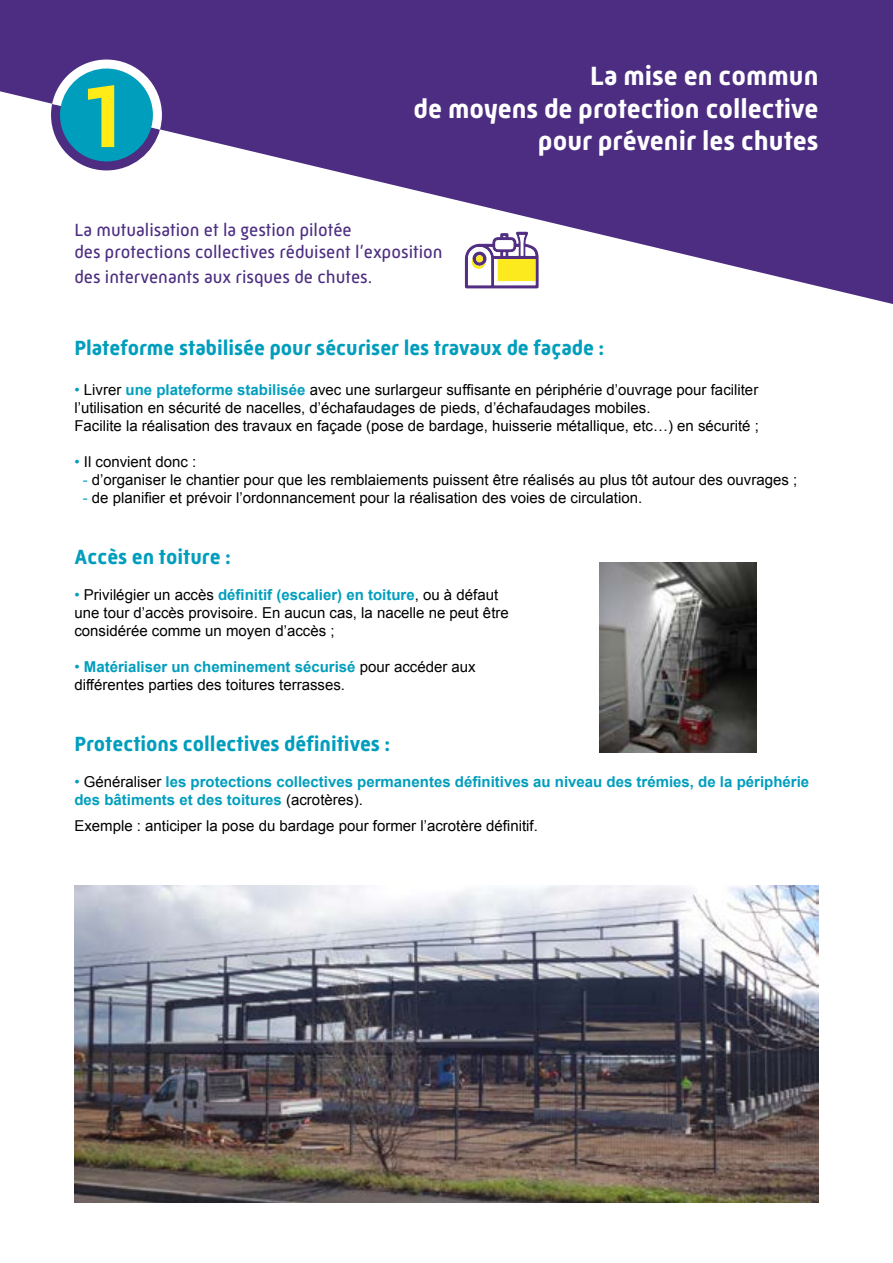
<style>
.page{position:relative;width:893px;height:1263px;background:#fff}
.page>*{position:absolute;margin:0;border:0;box-sizing:border-box;transform-origin:0 0}
.t1{font:700 90px "Mic 32 New";color:#feeb17}
.t2{font:700 27px/32.4px "Mic 32 New";color:#fff;text-align:right}
.t3{font:700 21px "Mic 32 New";color:#009ebd}
.t4{font:18px/21.6px "Mic 32 New";color:#4c2d81}
.t5{font:15px/18px "Arial";color:#000}
.t6{font:700 15px/18px "Arial";color:#009ebd}
.s1{color:#009ebd}
.s2{font-weight:700;color:#009ebd}
.s3{font-weight:400}
.s4{font-weight:400;color:#000}
</style>
<div class="page">
<svg style="left:0;top:0;width:893px;height:304px;fill:#4c2d81"></svg>
<svg style="left:51px;top:60px;width:111px;height:110px"></svg>
<svg style="left:465px;top:232px;width:74px;height:56px"></svg>
<div style="left:476px;top:255px;width:7px;height:7px;background:#fcea1e;border-radius:50%"></div>
<img style="left:74px;top:885px;width:745px;height:317px">
<img style="left:600px;top:563px;width:156px;height:190px">
<h1 class="t1" style="left:84px;top:65px;width:38px">1</h1>
<h2 class="t2" style="left:414px;top:60px;width:406px">La mise en commun<br>de moyens de protection collective pour prévenir les chutes</h2>
<p class="t4" style="left:74px;top:219px;width:370px">La mutualisation et la gestion pilotée<br>des protections collectives réduisent l’exposition</p>
<p class="t4" style="left:74px;top:266px;width:299px">des intervenants aux risques de chutes.</p>
<h3 class="t3" style="left:74px;top:336px;width:531px">Plateforme stabilisée pour sécuriser les travaux de façade :</h3>
<p class="t5" style="left:74px;top:381px;width:686px"><span class="s1">•</span> Livrer <span class="s2">une plateforme stabilisée</span> avec une surlargeur suffisante en périphérie d’ouvrage pour faciliter l’utilisation en sécurité de nacelles, d’échafaudages de pieds, d’échafaudages mobiles.<br>Facilite la réalisation des travaux en façade (pose de bardage, huisserie métallique, etc…) en sécurité ;</p>
<p class="t5" style="left:74px;top:453px;width:123px"><span class="s1">•</span> Il convient donc :</p>
<p class="t5" style="left:83px;top:471px;width:716px"><span class="s1">-</span> d’organiser le chantier pour que les remblaiements puissent être réalisés au plus tôt autour des ouvrages ;</p>
<p class="t5" style="left:83px;top:489px;width:561px"><span class="s1">-</span> de planifier et prévoir l’ordonnancement pour la réalisation des voies de circulation.</p>
<h3 class="t3" style="left:74px;top:545px;width:158px">Accès en toiture :</h3>
<p class="t5" style="left:74px;top:586px;width:436px"><span class="s1">•</span> Privilégier un accès <span class="s2">définitif (escalier) en toiture</span>, ou à défaut une tour d’accès provisoire. En aucun cas, la nacelle ne peut être considérée comme un moyen d’accès ;</p>
<p class="t5" style="left:74px;top:658px;width:403px"><span class="s1">•</span> <span class="s2">Matérialiser un cheminement sécurisé</span> pour accéder aux différentes parties des toitures terrasses.</p>
<h3 class="t3" style="left:74px;top:732px;width:317px">Protections collectives définitives :</h3>
<p class="t6" style="left:74px;top:773px;width:736px"><span class="s3">•</span> <span class="s4">Généraliser</span> les protections collectives permanentes définitives au niveau des trémies, de la périphérie des bâtiments et des toitures <span class="s4">(acrotères).</span></p>
<p class="t5" style="left:74px;top:817px;width:465px">Exemple : anticiper la pose du bardage pour former l’acrotère définitif.</p>
</div>
